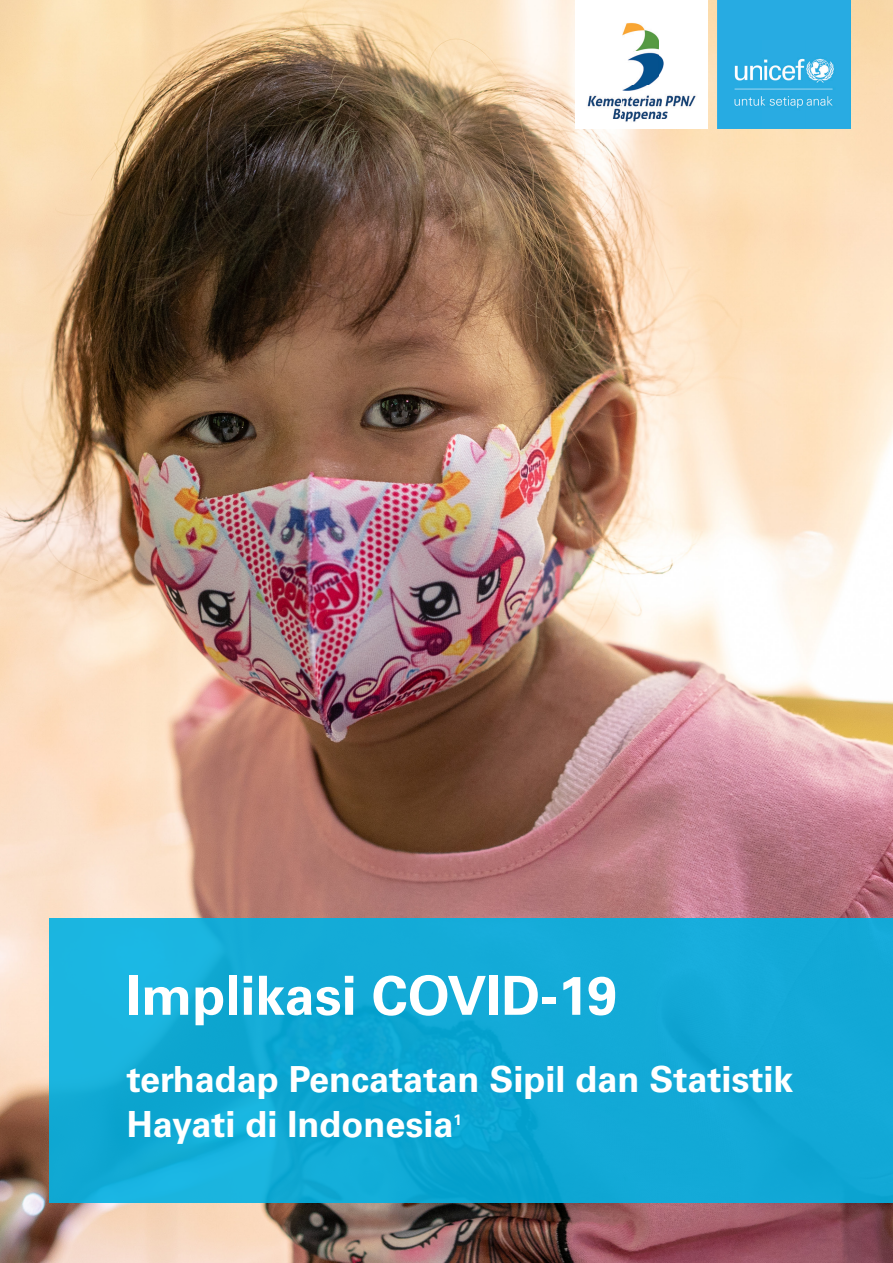
<style>
.page{position:relative;width:893px;height:1263px;background:#fff}
.page>*{position:absolute;margin:0;border:0;box-sizing:border-box;transform-origin:0 0}
.Isi{font:700 54px "Univers LT Pro 65";color:#fff}
.Isi-2{font:700 36px/45px "Univers LT Pro 65";color:#fff}
.Isi-3{font:700 15px "Univers LT Pro 65";color:#fff}
</style>
<div class="page">
<img style="left:0;top:0;width:893px;height:1263px">
<div style="left:50px;top:918px;width:843px;height:284px;background:linear-gradient(to right,#13add8,#11a7d5)"></div>
<div style="left:575px;top:0;width:132px;height:129px;background:#fff"></div>
<img style="left:625px;top:119px;width:11px;height:3px">
<img style="left:587px;top:22px;width:109px;height:97px">
<img style="left:718px;top:0;width:132px;height:129px">
<p class="Isi" style="left:126px;top:963px;width:492px">Implikasi COVID-19</p>
<p class="Isi-2" style="left:127px;top:1057px;width:668px">terhadap Pencatatan Sipil dan Statistik<br>Hayati di Indonesia</p>
<p class="Isi-3" style="left:454px;top:1111px;width:10px">1</p>
</div>
